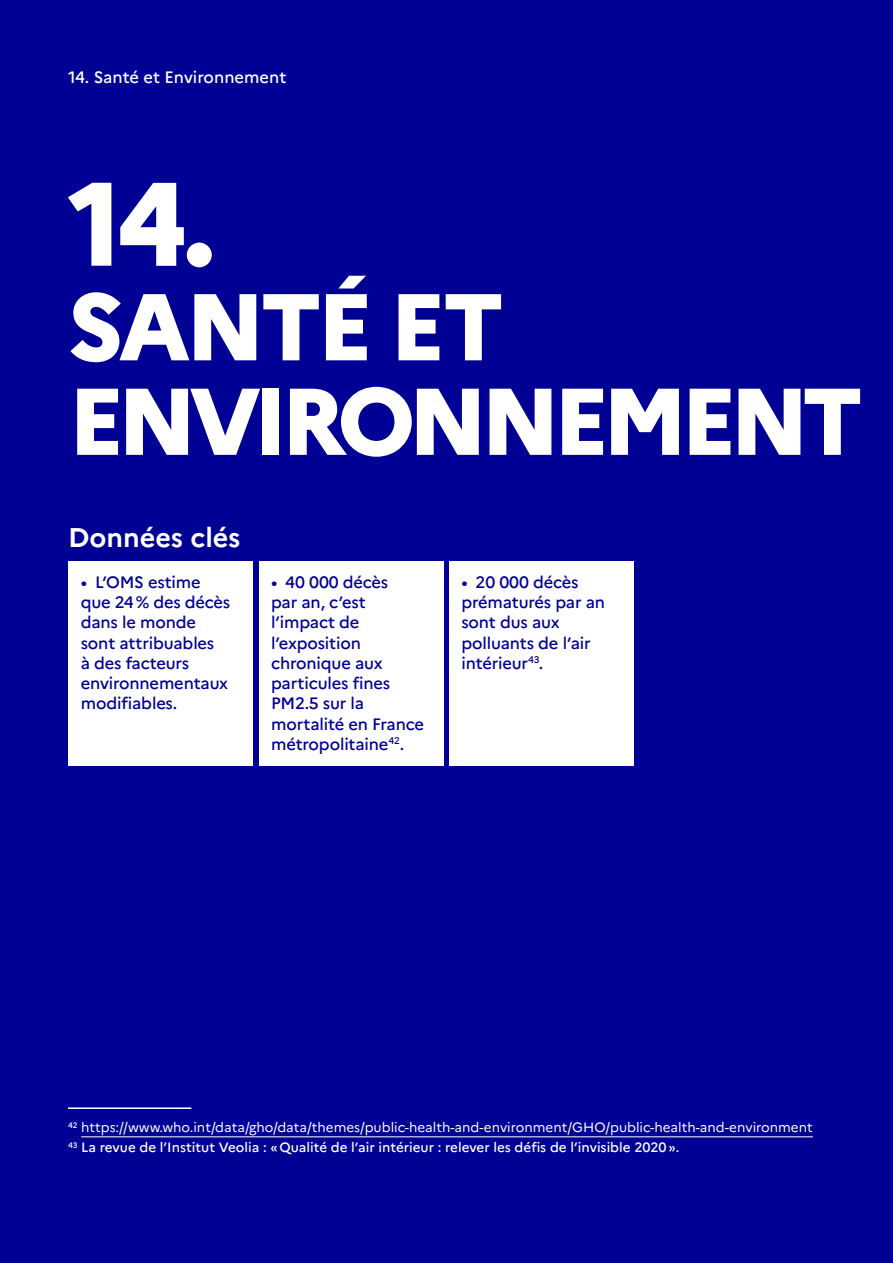
<style>
.page{position:relative;width:893px;height:1263px;background:#000094}
.page>*{position:absolute;margin:0;border:0;box-sizing:border-box;transform-origin:0 0}
.t1{font:800 118.5px "Marianne";color:#fff}
.t2{font:800 94.5px/94.5px "Marianne";letter-spacing:-.08em;color:#fff}
.t3{font:700 27px "Marianne";color:#fff}
.t4{font:500 16.5px/20.2px "Marianne";letter-spacing:-.01em;color:#000094}
.t5{font:500 16.5px "Marianne";color:#fff}
.t6{font:13.5px/20px "Marianne";color:#fff}
.s1{font-weight:500}
</style>
<div class="page">
<div style="left:68px;top:561px;width:185px;height:204px;background:#fff"></div>
<div style="left:259px;top:561px;width:184px;height:204px;background:#fff"></div>
<div style="left:449px;top:561px;width:185px;height:204px;background:#fff"></div>
<hr style="left:68px;top:1107px;width:123px;height:2px;background:#fff">
<hr style="left:81px;top:1136px;width:732px;height:1px;background:#fff">
<p class="t5" style="left:68px;top:64px;width:220px">14. Santé et Environnement</p>
<h1 class="t1" style="left:68px;top:132px;width:149px">14.</h1>
<h2 class="t2" style="left:68px;top:272px;width:796px">SANTÉ ET<br>ENVIRONNEMENT</h2>
<h3 class="t3" style="left:68px;top:517px;width:174px">Données clés</h3>
<p class="t4" style="left:81px;top:571px;width:151px">• L’OMS estime que 24 % des décès dans le monde sont attribuables<br>à des facteurs environnementaux modifiables.</p>
<p class="t4" style="left:271px;top:571px;width:154px">• 40 000 décès<br>par an, c’est l’impact de l’exposition chronique aux particules fines<br>PM2.5 sur la mortalité en France métropolitaine<sup>42</sup>.</p>
<p class="t4" style="left:461px;top:571px;width:145px">• 20 000 décès prématurés par an sont dus aux polluants de l’air intérieur<sup>43</sup>.</p>
<p class="t6" style="left:68px;top:1116px;width:746px"><sup>42</sup> https://www.who.int/data/gho/data/themes/public-health-and-environment/GHO/public-health-and-environment<br><sup>43</sup> <span class="s1">La revue de l’Institut Veolia : « Qualité de l’air intérieur : relever les défis de l’invisible 2020 ».</span></p>
</div>
